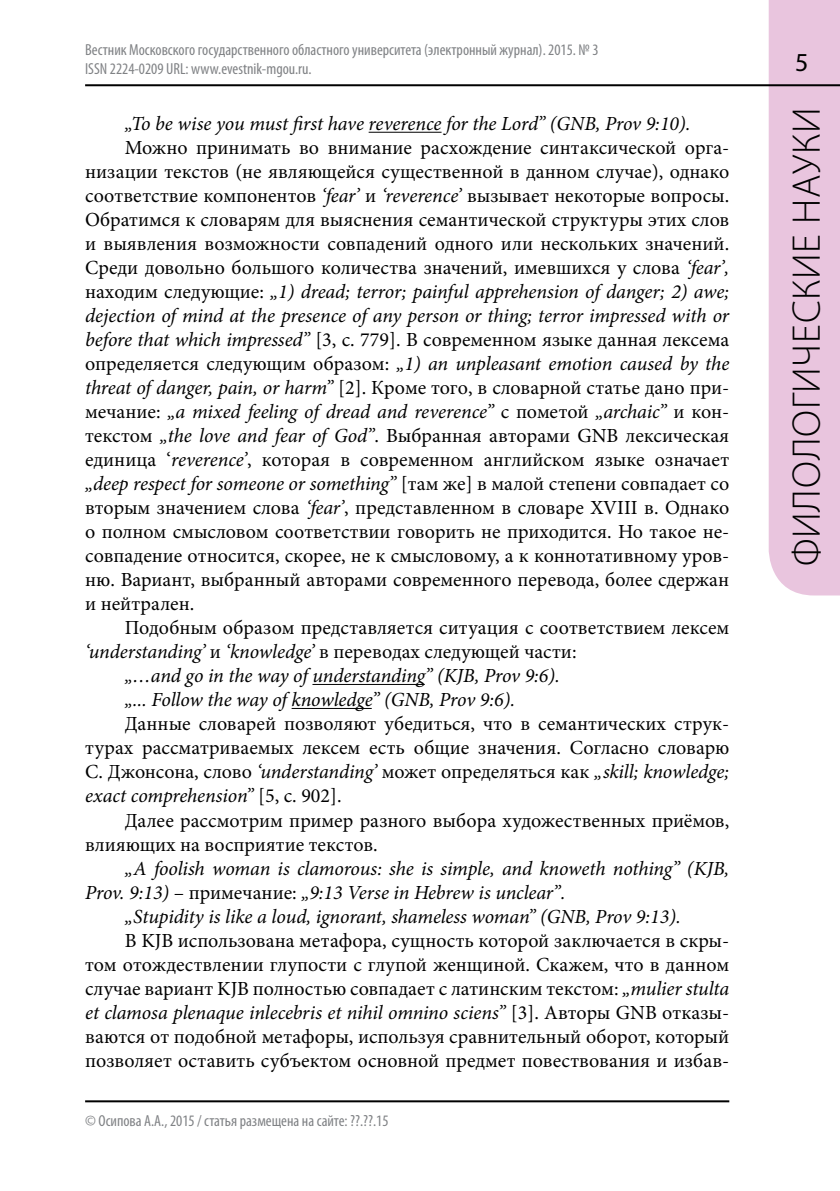
<style>
.page{position:relative;width:840px;height:1191px;background:#fff}
.page>*{position:absolute;margin:0;border:0;box-sizing:border-box;transform-origin:0 0}
.t1{font:300 40px "Myriad Pro";letter-spacing:.02em;color:#000}
.t2{font:26px "Myriad Pro";color:#000}
.t3{font:20px/24px "Minion Pro";color:#000;text-align:justify}
.t4{font:italic 20px "Minion Pro";letter-spacing:-.01em;color:#000}
.t5{font:condensed 16px/19.2px "Myriad Pro";color:#808285}
.s1{font-style:italic}
.s2{font-style:normal}
</style>
<div class="page">
<div style="left:768px;top:0;width:71px;height:595px;background:#e9c5de"></div>
<hr style="left:85px;top:84px;width:754px;height:2px;background:#000">
<hr style="left:85px;top:1100px;width:644px;height:2px;background:#000">
<hr style="left:368px;top:132px;width:73px;height:1px;background:#000">
<hr style="left:312px;top:684px;width:112px;height:1px;background:#000">
<hr style="left:291px;top:708px;width:80px;height:1px;background:#000">
<p class="t5" style="left:85px;top:39px;width:514px">Вестник Московского государственного областного университета (электронный журнал). 2015. № 3<br>ISSN 2224-0209 URL: www.evestnik-mgou.ru.</p>
<p class="t4" style="left:125px;top:110px;width:566px">„To be wise you must first have reverence for the Lord” (GNB, Prov 9:10).</p>
<p class="t3" style="left:85px;top:136px;width:645px;text-indent:40px">Можно принимать во внимание расхождение синтаксической орга&shy;низации текстов (не являющейся существенной в данном случае), однако соответствие компонентов <span class="s1">‘fear’</span> и <span class="s1">‘reverence’</span> вызывает некоторые вопросы.<br>Обратимся к словарям для выяснения семантической структуры этих слов и выявления возможности совпадений одного или нескольких значений.<br>Среди довольно большого количества значений, имевшихся у слова <span class="s1">‘fear’, </span>находим следующие: <span class="s1">„1) dread; terror; painful apprehension of danger; 2) awe; dejection of mind at the presence of any person or thing; terror impressed with or before that which impressed”</span> [3, с. 779]. В современном языке данная лексема определяется следующим образом: <span class="s1">„1) an unpleasant emotion caused by the threat of danger, pain, or harm”</span> [2]. Кроме того, в словарной статье дано при&shy;мечание: <span class="s1">„a mixed feeling of dread and reverence”</span> c пометой <span class="s1">„archaic”</span> и кон&shy;текстом <span class="s1">„the love and fear of God”</span>. Выбранная авторами GNB лексическая единица ‘<span class="s1">reverence’</span>, которая в современном английском языке означает <span class="s1">„deep respect for someone or something”</span> [там же] в малой степени совпадает со вторым значением слова <span class="s1">‘fear’</span>, представленном в словаре XVIII в. Однако о полном смысловом соответствии говорить не приходится. Но такое не&shy;совпадение относится, скорее, не к смысловому, а к коннотативному уров&shy;ню. Вариант, выбранный авторами современного перевода, более сдержан и нейтрален.</p>
<p class="t3" style="left:125px;top:616px;width:605px">Подобным образом представляется ситуация с соответствием лексем</p>
<p class="t4" style="left:85px;top:638px;width:492px">‘understanding’ <span class="s2">и</span> ‘knowledge’ <span class="s2">в переводах следующей части:</span></p>
<p class="t4" style="left:125px;top:662px;width:436px">„…and go in the way of understanding” (KJB, Prov 9:6).</p>
<p class="t4" style="left:125px;top:686px;width:391px">„... Follow the way of knowledge” (GNB, Prov 9:6).</p>
<p class="t3" style="left:85px;top:712px;width:645px;text-indent:40px">Данные словарей позволяют убедиться, что в семантических струк&shy;турах рассматриваемых лексем есть общие значения. Согласно словарю С. Джонсона, слово <span class="s1">‘understanding’</span> может определяться как <span class="s1">„skill; knowledge; exact comprehension”</span> [5, c. 902].</p>
<p class="t3" style="left:85px;top:808px;width:645px;text-indent:40px">Далее рассмотрим пример разного выбора художественных приёмов, влияющих на восприятие текстов.</p>
<p class="t4" style="left:125px;top:854px;width:605px">„A foolish woman is clamorous: she is simple, and knoweth nothing” (KJB,</p>
<p class="t4" style="left:85px;top:878px;width:481px">Prov. 9:13) <span class="s2">– примечание:</span> „9:13 Verse in Hebrew is unclear”.</p>
<p class="t4" style="left:125px;top:902px;width:557px">„Stupidity is like a loud, ignorant, shameless woman” (GNB, Prov 9:13).</p>
<p class="t3" style="left:85px;top:928px;width:645px;text-indent:40px">В KJB использована метафора, сущность которой заключается в скры&shy;том отождествлении глупости с глупой женщиной. Скажем, что в данном случае вариант KJB полностью совпадает с латинским текстом: <span class="s1">„mulier stulta et clamosa plenaque inlecebris et nihil omnino sciens”</span> [3]. Авторы GNB отказы&shy;ваются от подобной метафоры, используя сравнительный оборот, который позволяет оставить субъектом основной предмет повествования и избав-</p>
<p class="t5" style="left:85px;top:1111px;width:305px">© Осипова А.А., 2015 / статья размещена на сайте: ??.??.15</p>
<h2 class="t2" style="left:794px;top:47px;width:15px">5</h2>
<h1 class="t1" style="left:782px;top:566px;width:461px;rotate:-90deg">филологические науки</h1>
</div>
